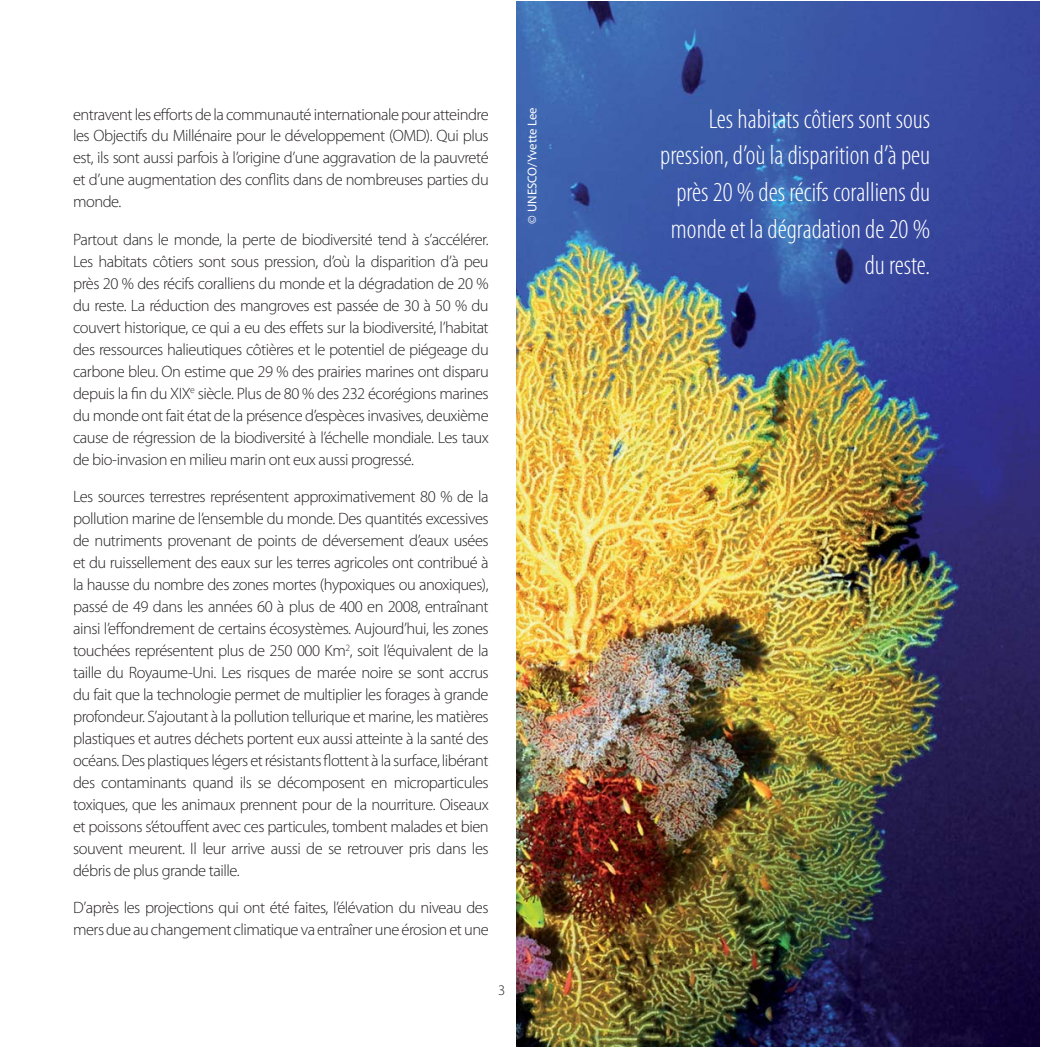
<style>
.page{position:relative;width:1040px;height:1049px;background:#fff}
.page>*{position:absolute;margin:0;border:0;box-sizing:border-box;transform-origin:0 0}
.t1{font:300 condensed 27.47px/36.6px "Myriad Pro";color:#fff;text-align:right}
.t2{font:300 16.45px/22.1px "Myriad Pro";letter-spacing:-.03em;color:#231f20;text-align:justify}
.t3{font:300 14.7px "Myriad Pro";color:#231f20}
.t4{font:12.78px "Myriad Pro";color:#fff}
</style>
<div class="page">
<img style="left:516px;top:2px;width:523px;height:1045px">
<p class="t2" style="left:73px;top:103px;width:417px">entravent les efforts de la communauté internationale pour atteindre les Objectifs du Millénaire pour le développement (OMD). Qui plus est, ils sont aussi parfois à l’origine d’une aggravation de la pauvreté et d’une augmentation des conflits dans de nombreuses parties du monde.</p>
<p class="t2" style="left:73px;top:228px;width:417px">Partout dans le monde, la perte de biodiversité tend à s’accélérer.<br>Les habitats côtiers sont sous pression, d’où la disparition d’à peu près 20 % des récifs coralliens du monde et la dégradation de 20 % du reste. La réduction des mangroves est passée de 30 à 50 % du couvert historique, ce qui a eu des effets sur la biodiversité, l’habitat des ressources halieutiques côtières et le potentiel de piégeage du carbone bleu. On estime que 29 % des prairies marines ont disparu depuis la fin du XIX<sup>e</sup> siècle. Plus de 80 % des 232 écorégions marines du monde ont fait état de la présence d’espèces invasives, deuxième cause de régression de la biodiversité à l’échelle mondiale. Les taux de bio-invasion en milieu marin ont eux aussi progressé.</p>
<p class="t2" style="left:73px;top:486px;width:417px">Les sources terrestres représentent approximativement 80 % de la pollution marine de l’ensemble du monde. Des quantités excessives de nutriments provenant de points de déversement d’eaux usées et du ruissellement des eaux sur les terres agricoles ont contribué à la hausse du nombre des zones mortes (hypoxiques ou anoxiques), passé de 49 dans les années 60 à plus de 400 en 2008, entraînant ainsi l’effondrement de certains écosystèmes. Aujourd’hui, les zones touchées représentent plus de 250 000 Km<sup>2</sup>, soit l’équivalent de la taille du Royaume-Uni. Les risques de marée noire se sont accrus du fait que la technologie permet de multiplier les forages à grande profondeur. S’ajoutant à la pollution tellurique et marine, les matières plastiques et autres déchets portent eux aussi atteinte à la santé des océans. Des plastiques légers et résistants flottent à la surface, libérant des contaminants quand ils se décomposent en microparticules toxiques, que les animaux prennent pour de la nourriture. Oiseaux et poissons s’étouffent avec ces particules, tombent malades et bien souvent meurent. Il leur arrive aussi de se retrouver pris dans les débris de plus grande taille.</p>
<p class="t2" style="left:73px;top:897px;width:417px">D’après les projections qui ont été faites, l’élévation du niveau des mers due au changement climatique va entraîner une érosion et une</p>
<p class="t3" style="left:498px;top:981px;width:9px">3</p>
<p class="t4" style="left:527px;top:224px;width:118px;rotate:-90deg">© UNESCO/Yvette Lee</p>
<h1 class="t1" style="left:660px;top:102px;width:271px">Les habitats côtiers sont sous pression, d’où la disparition d’à peu près 20 % des récifs coralliens du monde et la dégradation de 20 % du reste.</h1>
</div>
